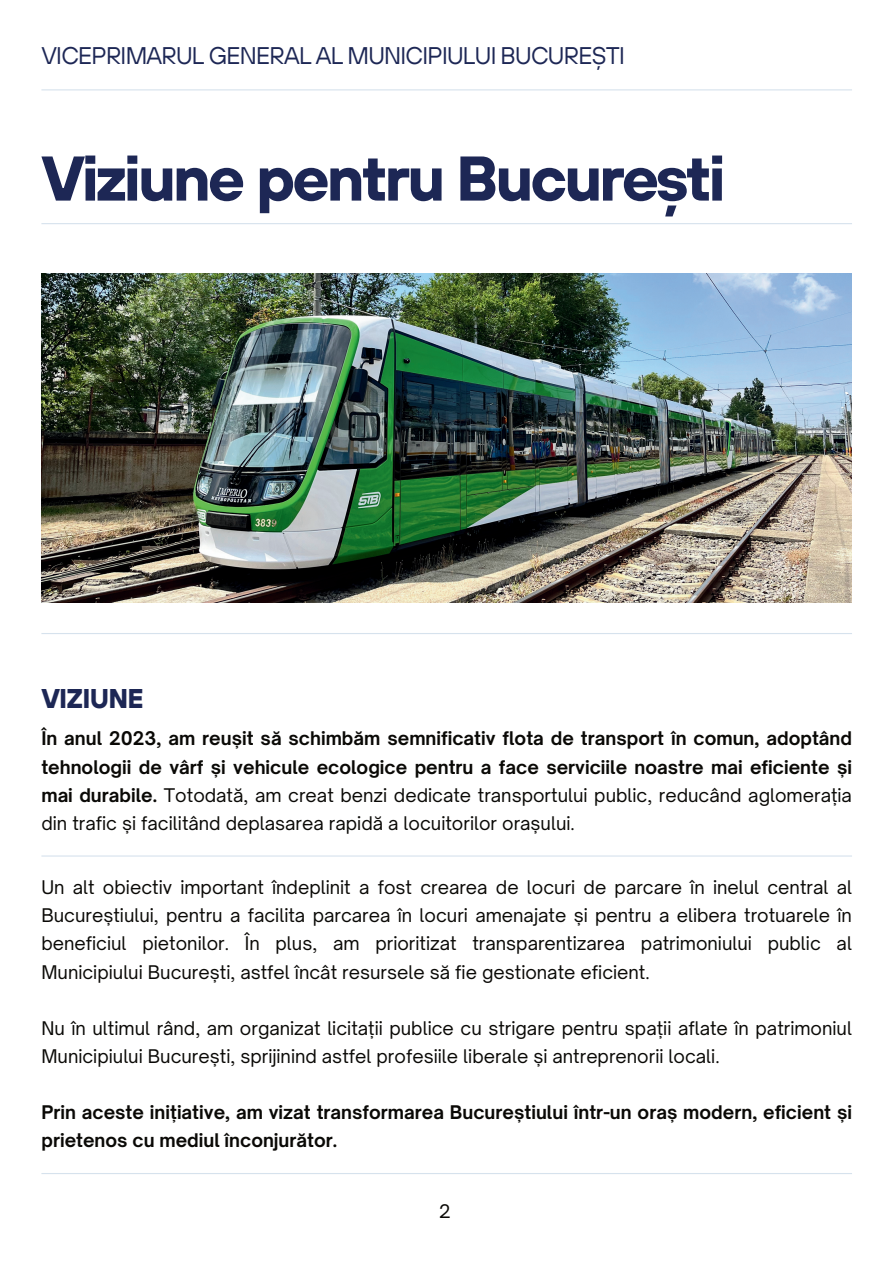
<style>
.page{position:relative;width:893px;height:1264px;background:#fff}
.page>*{position:absolute;margin:0;border:0;box-sizing:border-box;transform-origin:0 0}
.t1{font:700 63px "TT Hoves";letter-spacing:-.05em;color:#1d2755}
.t2{font:700 27px "TT Hoves";letter-spacing:-.03em;color:#1d2755}
.t3{font:24px "TT Hoves";letter-spacing:-.03em;color:#1d2755}
.t4{font:18px/28.2px "Open Sauce One";color:#0a0906;text-align:justify}
.t5{font:700 18px/28.2px "Open Sauce One";color:#0a0906}
.s1{font-weight:400}
</style>
<div class="page">
<hr style="left:41px;top:223px;width:811px;height:1px;background:#d6e2ed">
<hr style="left:41px;top:1172px;width:811px;height:2px;background:#d6e2ed">
<img style="left:41px;top:274px;width:810px;height:328px">
<hr style="left:41px;top:855px;width:811px;height:1px;background:#d6e2ed">
<hr style="left:41px;top:633px;width:811px;height:1px;background:#d6e2ed">
<hr style="left:41px;top:89px;width:811px;height:1px;background:#d6e2ed">
<h3 class="t3" style="left:41px;top:40px;width:585px">VICEPRIMARUL GENERAL AL MUNICIPIULUI BUCUREȘTI</h3>
<h1 class="t1" style="left:41px;top:136px;width:685px">Viziune pentru București</h1>
<h2 class="t2" style="left:41px;top:681px;width:104px">VIZIUNE</h2>
<p class="t5" style="left:41px;top:724px;width:812px;text-align:justify">În anul 2023, am reușit să schimbăm semnificativ flota de transport în comun, adoptând tehnologii de vârf și vehicule ecologice pentru a face serviciile noastre mai eficiente și mai durabile. <span class="s1">Totodată, am creat benzi dedicate transportului public, reducând aglomerația din trafic și facilitând deplasarea rapidă a locuitorilor orașului.</span></p>
<p class="t4" style="left:41px;top:872px;width:812px">Un alt obiectiv important îndeplinit a fost crearea de locuri de parcare în inelul central al Bucureștiului, pentru a facilita parcarea în locuri amenajate și pentru a elibera trotuarele în beneficiul pietonilor. În plus, am prioritizat transparentizarea patrimoniului public al Municipiului București, astfel încât resursele să fie gestionate eficient.</p>
<p class="t4" style="left:41px;top:1013px;width:812px">Nu în ultimul rând, am organizat licitații publice cu strigare pentru spații aflate în patrimoniul<br>Municipiului București, sprijinind astfel profesiile liberale și antreprenorii locali.</p>
<p class="t5" style="left:41px;top:1097px;width:812px">Prin aceste inițiative, am vizat transformarea Bucureștiului într-un oraș modern, eficient și prietenos cu mediul înconjurător.</p>
<p class="t4" style="left:439px;top:1196px;width:13px">2</p>
</div>
